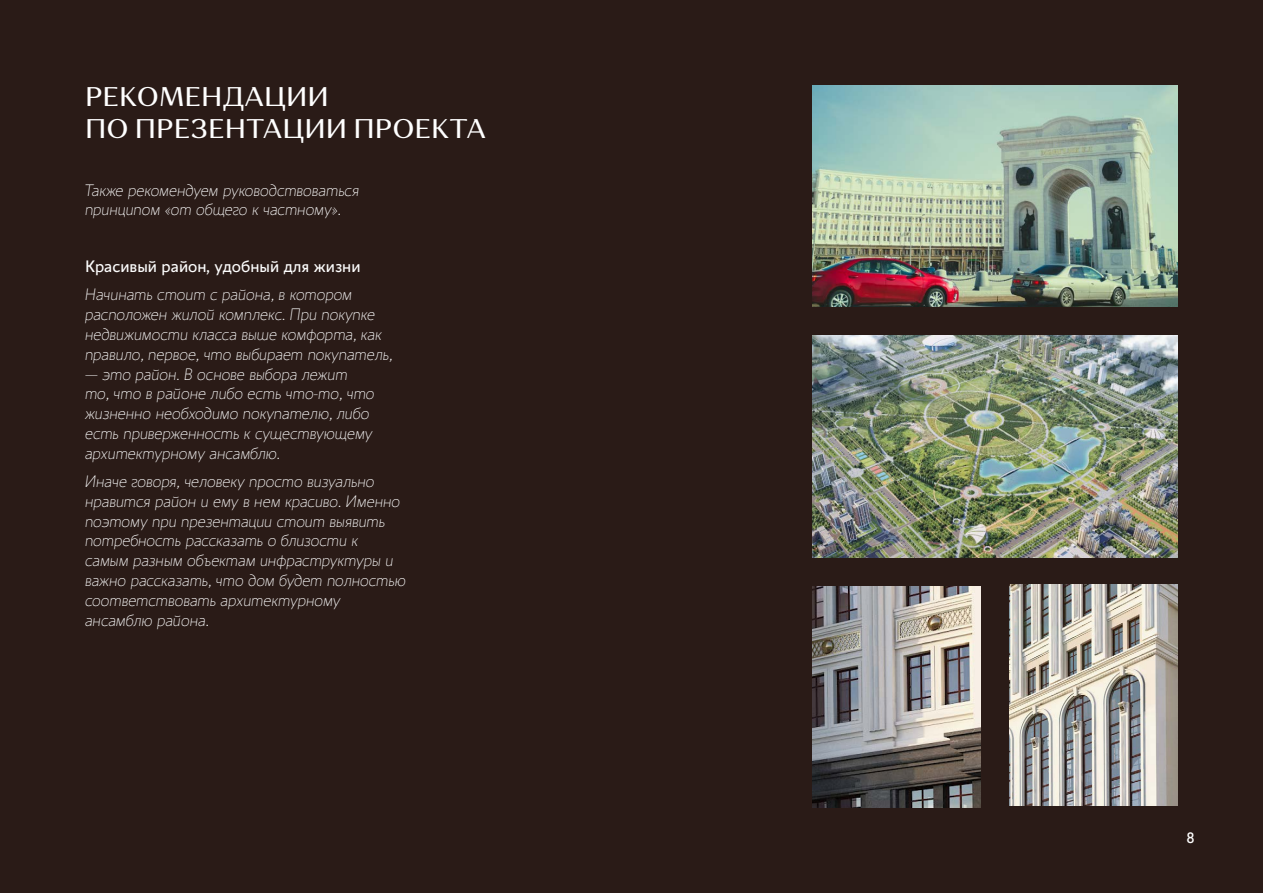
<style>
.page{position:relative;width:1263px;height:893px;background:#2a1b17}
.page>*{position:absolute;margin:0;border:0;box-sizing:border-box;transform-origin:0 0}
.t1{font:500 27px/32.4px "Orchidea Pro";color:#fff}
.t2{font:italic 100 16.5px/19.8px "Conqueror Sans";color:#fdfdfd}
.t3{font:16.5px "Conqueror Sans";color:#fdfdfd}
.t4{font:15px "Conqueror Sans";color:#fff}
</style>
<div class="page">
<img style="left:812px;top:85px;width:366px;height:221px">
<img style="left:812px;top:336px;width:366px;height:221px">
<img style="left:812px;top:587px;width:168px;height:221px">
<img style="left:1010px;top:585px;width:168px;height:221px">
<h1 class="t1" style="left:85px;top:80px;width:402px">РЕКОМЕНДАЦИИ<br>ПО ПРЕЗЕНТАЦИИ ПРОЕКТА</h1>
<p class="t2" style="left:85px;top:180px;width:275px">Также рекомендуем руководствоваться принципом «от общего к частному».</p>
<p class="t3" style="left:85px;top:257px;width:277px">Красивый район, удобный для жизни</p>
<p class="t2" style="left:85px;top:285px;width:309px">Начинать стоит с района, в котором расположен жилой комплекс. При покупке недвижимости класса выше комфорта, как правило, первое, что выбирает покупатель,</p>
<p class="t2" style="left:85px;top:364px;width:291px">— это район. В основе выбора лежит то, что в районе либо есть что-то, что жизненно необходимо покупателю, либо есть приверженность к существующему архитектурному ансамблю.</p>
<p class="t2" style="left:85px;top:472px;width:322px">Иначе говоря, человеку просто визуально нравится район и ему в нем красиво. Именно поэтому при презентации стоит выявить потребность рассказать о близости к самым разным объектам инфраструктуры и важно рассказать, что дом будет полностью соответствовать архитектурному ансамблю района.</p>
<p class="t4" style="left:1187px;top:829px;width:9px">8</p>
</div>
